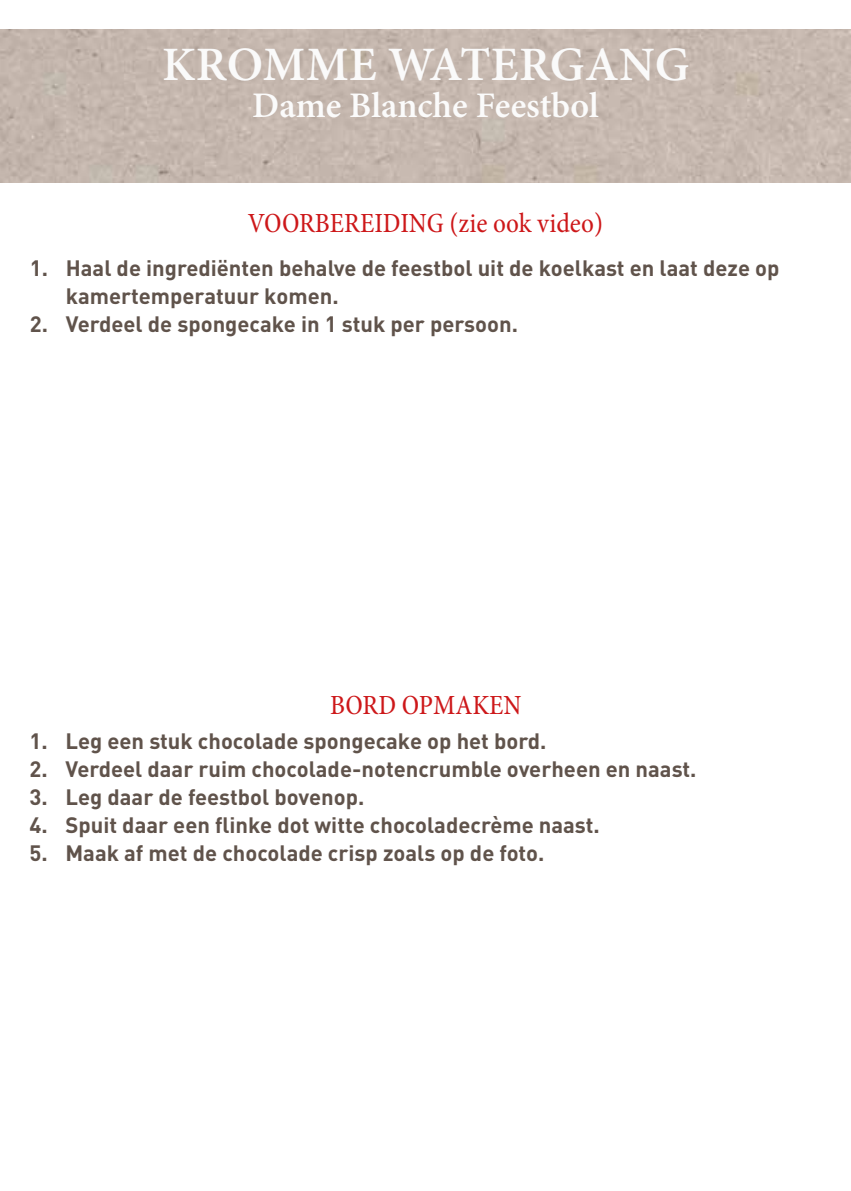
<style>
.page{position:relative;width:851px;height:1191px;background:#fff}
.page>*{position:absolute;margin:0;border:0;box-sizing:border-box;transform-origin:0 0}
.t1{font:600 48px "Minion Pro";letter-spacing:.01em;color:#fafafa}
.t2{font:600 36px "Minion Pro";color:#fbfbfb}
.t3{font:condensed 28px "Minion Pro";color:#cd1719}
.t4{font:700 22px/28px "DIN";color:#60534b}
</style>
<div class="page">
<img style="left:0;top:29px;width:850px;height:153px">
<h1 class="t1" style="left:162px;top:31px;width:529px">KROMME WATERGANG</h1>
<h2 class="t2" style="left:252px;top:81px;width:348px">Dame Blanche Feestbol</h2>
<p class="t3" style="left:248px;top:205px;width:356px">VOORBEREIDING (zie ook video)</p>
<p class="t4" style="left:66px;top:253px;width:715px;text-indent:-36px">1. Haal de ingrediënten behalve de feestbol uit de koelkast en laat deze op kamertemperatuur komen.</p>
<p class="t4" style="left:30px;top:309px;width:489px">2. Verdeel de spongecake in 1 stuk per persoon.</p>
<p class="t3" style="left:330px;top:687px;width:193px">BORD OPMAKEN</p>
<p class="t4" style="left:29px;top:726px;width:518px">1. Leg een stuk chocolade spongecake op het bord.</p>
<p class="t4" style="left:29px;top:754px;width:668px">2. Verdeel daar ruim chocolade-notencrumble overheen en naast.</p>
<p class="t4" style="left:29px;top:782px;width:336px">3. Leg daar de feestbol bovenop.</p>
<p class="t4" style="left:29px;top:810px;width:571px">4. Spuit daar een flinke dot witte chocoladecrème naast.</p>
<p class="t4" style="left:29px;top:838px;width:516px">5. Maak af met de chocolade crisp zoals op de foto.</p>
</div>
